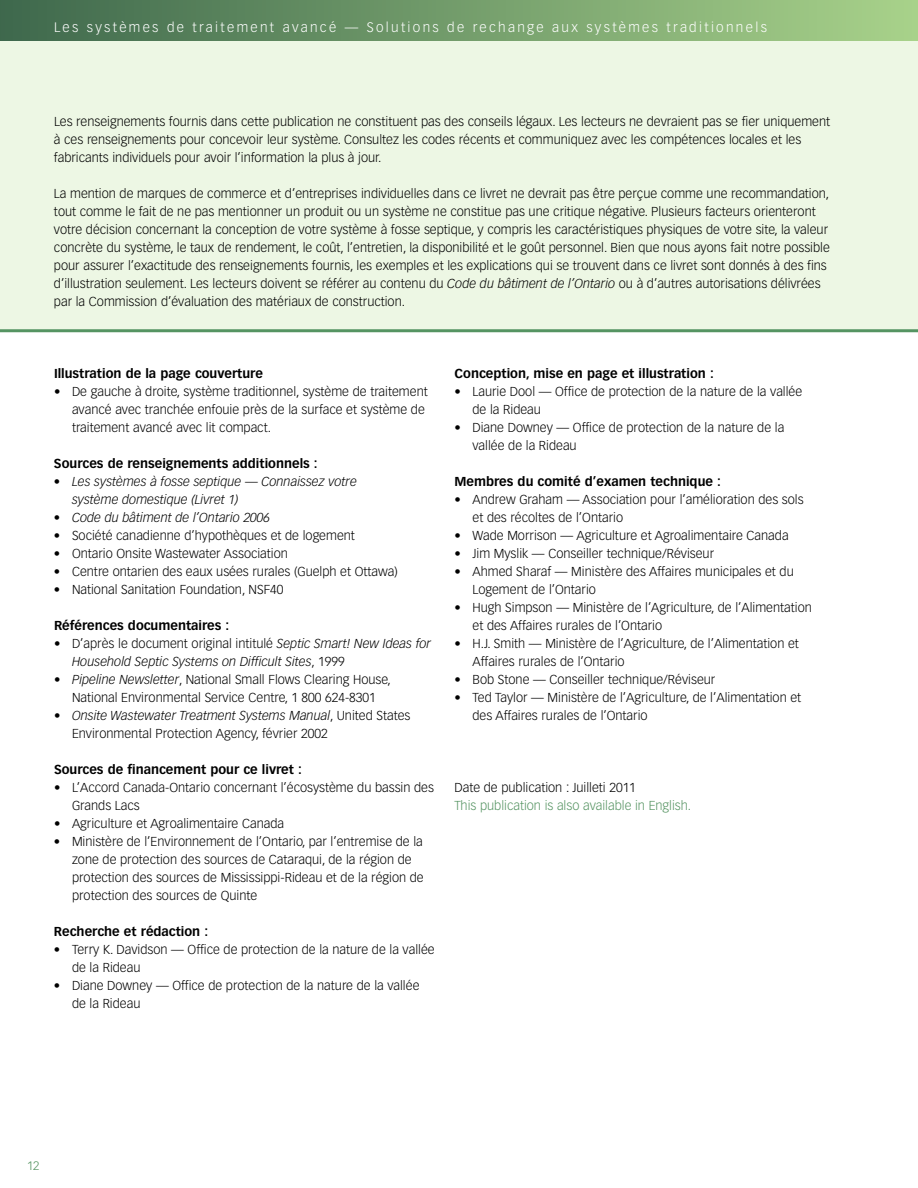
<style>
.page{position:relative;width:918px;height:1188px;background:#fff}
.page>*{position:absolute;margin:0;border:0;box-sizing:border-box;transform-origin:0 0}
.t1{font:300 13.5px "Vectora LH";letter-spacing:.17em;color:#fff}
.t2{font:300 12.75px/18px "Vectora LH";color:#000}
.t3{font:700 12.75px "Vectora LH";color:#000}
.t4{font:italic 300 12.75px/18px "Vectora LH";color:#000}
.t5{font:300 12.75px "Vectora LH";color:#559462}
.t6{font:300 12px "Vectora LH";color:#559462}
.s1{font-style:italic}
.s2{font-style:normal}
</style>
<div class="page">
<div style="left:0;top:0;width:918px;height:330px;background:#edf7e4"></div>
<div style="left:0;top:0;width:918px;height:40px;background:linear-gradient(to right,#3e684c,#a8d28a)"></div>
<hr style="left:0;top:329px;width:918px;height:3px;background:#559462">
<p class="t1" style="left:54px;top:22px;width:714px">Les systèmes de traitement avancé — Solutions de rechange aux systèmes traditionnels</p>
<p class="t2" style="left:54px;top:113px;width:778px">Les renseignements fournis dans cette publication ne constituent pas des conseils légaux. Les lecteurs ne devraient pas se fier uniquement à ces renseignements pour concevoir leur système. Consultez les codes récents et communiquez avec les compétences locales et les fabricants individuels pour avoir l’information la plus à jour.</p>
<p class="t2" style="left:54px;top:185px;width:777px">La mention de marques de commerce et d’entreprises individuelles dans ce livret ne devrait pas être perçue comme une recommandation, tout comme le fait de ne pas mentionner un produit ou un système ne constitue pas une critique négative. Plusieurs facteurs orienteront votre décision concernant la conception de votre système à fosse septique, y compris les caractéristiques physiques de votre site, la valeur concrète du système, le taux de rendement, le coût, l’entretien, la disponibilité et le goût personnel. Bien que nous ayons fait notre possible pour assurer l’exactitude des renseignements fournis, les exemples et les explications qui se trouvent dans ce livret sont donnés à des fins d’illustration seulement. Les lecteurs doivent se référer au contenu du <span class="s1">Code du bâtiment de l’Ontario</span> ou à d’autres autorisations délivrées par la Commission d’évaluation des matériaux de construction.</p>
<p class="t3" style="left:54px;top:368px;width:210px">Illustration de la page couverture</p>
<p class="t2" style="left:72px;top:383px;width:357px;text-indent:-18px">• De gauche à droite, système traditionnel, système de traitement avancé avec tranchée enfouie près de la surface et système de traitement avancé avec lit compact.</p>
<p class="t3" style="left:54px;top:458px;width:265px">Sources de renseignements additionnels :</p>
<p class="t4" style="left:72px;top:473px;width:286px;text-indent:-18px"><span class="s2">•</span> Les systèmes à fosse septique — Connaissez votre système domestique (Livret 1)</p>
<p class="t4" style="left:54px;top:509px;width:218px"><span class="s2">•</span> Code du bâtiment de l’Ontario 2006</p>
<p class="t2" style="left:54px;top:527px;width:302px">• Société canadienne d’hypothèques et de logement</p>
<p class="t2" style="left:54px;top:545px;width:235px">• Ontario Onsite Wastewater Association</p>
<p class="t2" style="left:54px;top:563px;width:345px">• Centre ontarien des eaux usées rurales (Guelph et Ottawa)</p>
<p class="t2" style="left:54px;top:581px;width:231px">• National Sanitation Foundation, NSF40</p>
<p class="t3" style="left:54px;top:620px;width:177px">Références documentaires :</p>
<p class="t4" style="left:72px;top:635px;width:361px;text-indent:-18px"><span class="s2">• D’après le document original intitulé</span> Septic Smart! New Ideas for<br>Household Septic Systems on Difficult Sites<span class="s2">, 1999</span></p>
<p class="t2" style="left:54px;top:671px;width:338px;text-align:center">• <span class="s1">Pipeline Newsletter</span>, National Small Flows Clearing House,<br>National Environmental Service Centre, 1 800 624-8301</p>
<p class="t2" style="left:72px;top:707px;width:340px;text-indent:-18px">• <span class="s1">Onsite Wastewater Treatment Systems Manual</span>, United States<br>Environmental Protection Agency, février 2002</p>
<p class="t3" style="left:54px;top:764px;width:249px">Sources de financement pour ce livret :</p>
<p class="t2" style="left:72px;top:779px;width:363px;text-indent:-18px">• L’Accord Canada-Ontario concernant l’écosystème du bassin des<br>Grands Lacs</p>
<p class="t2" style="left:54px;top:815px;width:232px">• Agriculture et Agroalimentaire Canada</p>
<p class="t2" style="left:72px;top:833px;width:353px;text-indent:-18px">• Ministère de l’Environnement de l’Ontario, par l’entremise de la zone de protection des sources de Cataraqui, de la région de protection des sources de Mississippi-Rideau et de la région de protection des sources de Quinte</p>
<p class="t3" style="left:54px;top:926px;width:156px">Recherche et rédaction :</p>
<p class="t2" style="left:72px;top:941px;width:364px;text-indent:-18px">• Terry K. Davidson — Office de protection de la nature de la vallée de la Rideau</p>
<p class="t2" style="left:72px;top:977px;width:349px;text-indent:-18px">• Diane Downey — Office de protection de la nature de la vallée de la Rideau</p>
<p class="t3" style="left:454px;top:368px;width:261px">Conception, mise en page et illustration :</p>
<p class="t2" style="left:473px;top:383px;width:331px;text-indent:-18px">• Laurie Dool — Office de protection de la nature de la vallée de la Rideau</p>
<p class="t2" style="left:473px;top:419px;width:313px;text-indent:-18px">• Diane Downey — Office de protection de la nature de la vallée de la Rideau</p>
<p class="t3" style="left:454px;top:476px;width:268px">Membres du comité d’examen technique :</p>
<p class="t2" style="left:473px;top:491px;width:333px;text-indent:-18px">• Andrew Graham — Association pour l’amélioration des sols et des récoltes de l’Ontario</p>
<p class="t2" style="left:454px;top:527px;width:336px">• Wade Morrison — Agriculture et Agroalimentaire Canada</p>
<p class="t2" style="left:454px;top:545px;width:261px">• Jim Myslik — Conseiller technique/Réviseur</p>
<p class="t2" style="left:473px;top:563px;width:323px;text-indent:-18px">• Ahmed Sharaf — Ministère des Affaires municipales et du<br>Logement de l’Ontario</p>
<p class="t2" style="left:473px;top:599px;width:341px;text-indent:-18px">• Hugh Simpson — Ministère de l’Agriculture, de l’Alimentation et des Affaires rurales de l’Ontario</p>
<p class="t2" style="left:473px;top:635px;width:328px;text-indent:-18px">• H.J. Smith — Ministère de l’Agriculture, de l’Alimentation et<br>Affaires rurales de l’Ontario</p>
<p class="t2" style="left:454px;top:671px;width:262px">• Bob Stone — Conseiller technique/Réviseur</p>
<p class="t2" style="left:473px;top:689px;width:330px;text-indent:-18px">• Ted Taylor — Ministère de l’Agriculture, de l’Alimentation et des Affaires rurales de l’Ontario</p>
<p class="t2" style="left:454px;top:779px;width:183px">Date de publication : Juilleti 2011</p>
<p class="t5" style="left:454px;top:800px;width:238px">This publication is also available in English.</p>
<p class="t6" style="left:27px;top:1161px;width:14px">12</p>
</div>
